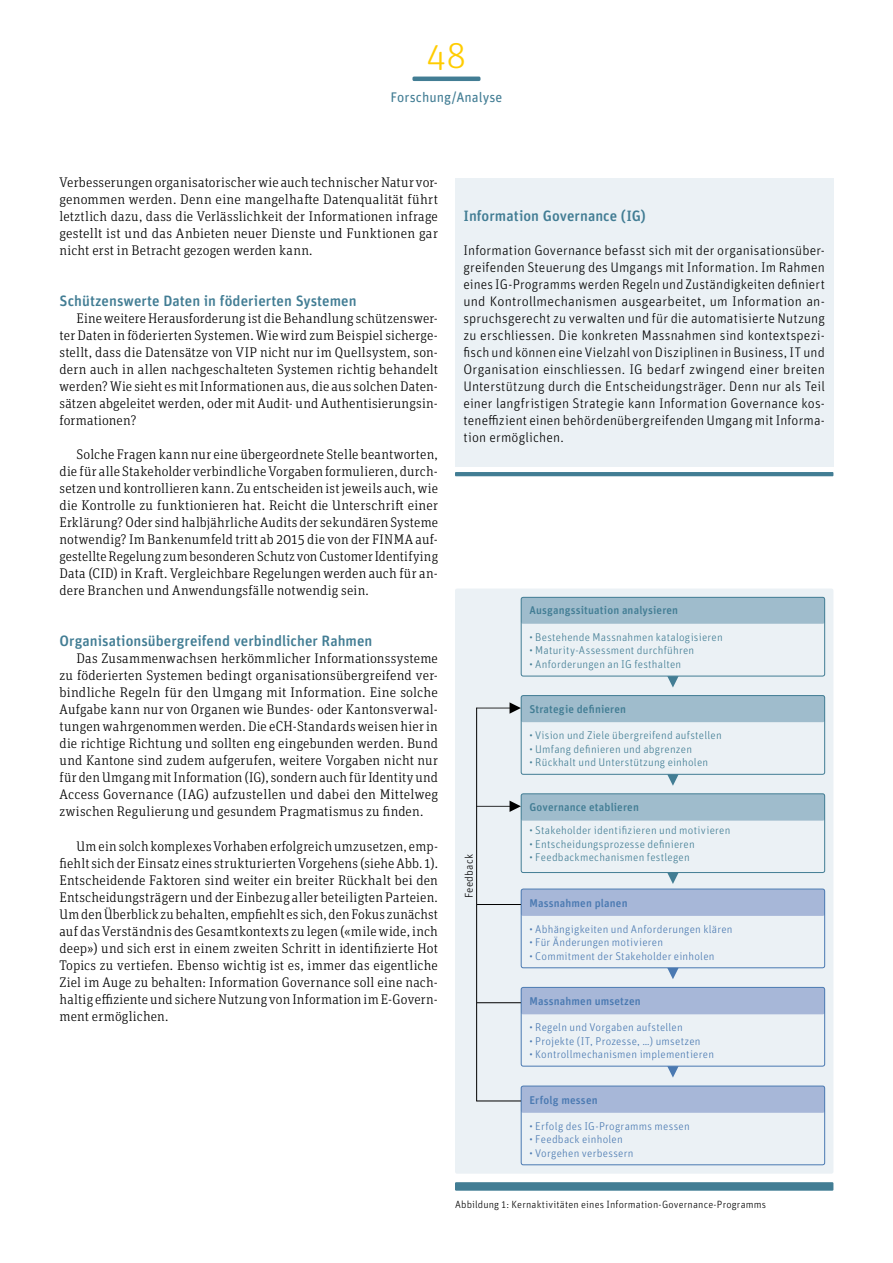
<style>
.page{position:relative;width:893px;height:1263px;background:#fff}
.page>*{position:absolute;margin:0;border:0;box-sizing:border-box;transform-origin:0 0}
.t1{font:300 36px "Unit Rounded Pro";color:#fc0}
.t2{font:500 15px "Unit Rounded Pro";color:#427d94}
.t3{font:300 13.95px/17px "Unit Slab Pro";letter-spacing:.015em;color:#000;text-align:justify}
.t4{font:300 13.95px/17px "Unit Rounded Pro";letter-spacing:.01em;color:#000;text-align:justify}
.t5{font:13.95px "Unit Rounded Pro";color:#427d94}
.t6{font:300 11.25px "Unit Rounded Pro";letter-spacing:.02em;color:#427d94}
.t7{font:300 11.25px "Unit Rounded Pro";letter-spacing:.02em;color:#4a79b1}
.t8{font:500 11.25px "Unit Rounded Pro";letter-spacing:.015em;color:#427d94}
.t9{font:500 11.25px "Unit Rounded Pro";letter-spacing:.015em;color:#4a79b1}
.t10{font:300 11.25px "Unit Rounded Pro";letter-spacing:.025em;color:#000}
.t11{font:300 10.5px "Unit Rounded Pro";letter-spacing:.015em;color:#000}
</style>
<div class="page">
<hr style="left:412px;top:77px;width:68px;height:4px;background:#427d94;border-radius:2px">
<div style="left:455px;top:588px;width:378px;height:586px;background:#ebf1f5;border-radius:2px"></div>
<div style="left:521px;top:597px;width:304px;height:27px;background:#9fbccc;border-radius:2px"></div>
<div style="left:521px;top:695px;width:304px;height:27px;background:#9fbccc;border-radius:2px"></div>
<div style="left:521px;top:794px;width:304px;height:27px;background:#9fbccc;border-radius:2px"></div>
<div style="left:521px;top:889px;width:304px;height:27px;background:#a7b7d8;border-radius:2px"></div>
<div style="left:521px;top:988px;width:304px;height:26px;background:#a7b7d8;border-radius:2px"></div>
<div style="left:521px;top:1086px;width:304px;height:27px;background:#a7b7d8;border-radius:2px"></div>
<svg style="left:667px;top:676px;width:12px;height:11px"></svg>
<div style="left:521px;top:597px;width:304px;height:79px;border:1px solid #427d94;border-radius:2px"></div>
<svg style="left:667px;top:774px;width:12px;height:12px"></svg>
<div style="left:521px;top:695px;width:304px;height:79px;border:1px solid #427d94;border-radius:2px"></div>
<svg style="left:667px;top:873px;width:12px;height:11px"></svg>
<div style="left:521px;top:793px;width:304px;height:80px;border:1px solid #427d94;border-radius:2px"></div>
<svg style="left:667px;top:968px;width:12px;height:11px"></svg>
<div style="left:521px;top:889px;width:304px;height:79px;border:1px solid #4a79b1;border-radius:2px"></div>
<svg style="left:667px;top:1066px;width:12px;height:11px"></svg>
<div style="left:521px;top:987px;width:304px;height:79px;border:1px solid #4a79b1;border-radius:2px"></div>
<div style="left:521px;top:1086px;width:304px;height:79px;border:1px solid #4a79b1;border-radius:2px"></div>
<svg style="left:477px;top:702px;width:44px;height:12px"></svg>
<svg style="left:477px;top:801px;width:44px;height:11px"></svg>
<hr style="left:476px;top:708px;width:1px;height:393px;background:#000">
<hr style="left:477px;top:1002px;width:44px;height:1px;background:#000">
<hr style="left:477px;top:904px;width:44px;height:1px;background:#000">
<hr style="left:477px;top:1100px;width:44px;height:1px;background:#000">
<div style="left:455px;top:1182px;width:378px;height:9px;background:#427d94"></div>
<div style="left:455px;top:178px;width:378px;height:289px;background:#ebf1f5"></div>
<hr style="left:455px;top:472px;width:378px;height:4px;background:#427d94">
<h1 class="t1" style="left:427px;top:33px;width:41px">48</h1>
<p class="t5" style="left:390px;top:88px;width:114px">Forschung/Analyse</p>
<p class="t3" style="left:60px;top:173px;width:380px">Verbesserungen organisatorischer wie auch technischer Natur vor&shy;genommen werden. Denn eine mangelhafte Datenqualität führt letztlich dazu, dass die Verlässlichkeit der Informationen infrage gestellt ist und das Anbieten neuer Dienste und Funktionen gar nicht erst in Betracht gezogen werden kann.</p>
<p class="t2" style="left:60px;top:290px;width:299px">Schützenswerte Daten in föderierten Systemen</p>
<p class="t3" style="left:60px;top:309px;width:380px;text-indent:17px">Eine weitere Herausforderung ist die Behandlung schützenswer&shy;ter Daten in föderierten Systemen. Wie wird zum Beispiel sicherge&shy;stellt, dass die Datensätze von VIP nicht nur im Quellsystem, son&shy;dern auch in allen nachgeschalteten Systemen richtig behandelt werden? Wie sieht es mit Informationen aus, die aus solchen Daten&shy;sätzen abgeleitet werden, oder mit Audit- und Authentisierungsin&shy;formationen?</p>
<p class="t3" style="left:60px;top:445px;width:380px;text-indent:17px">Solche Fragen kann nur eine übergeordnete Stelle beantworten, die für alle Stakeholder verbindliche Vorgaben formulieren, durch&shy;setzen und kontrollieren kann. Zu entscheiden ist jeweils auch, wie die Kontrolle zu funktionieren hat. Reicht die Unterschrift einer Erklärung? Oder sind halbjährliche Audits der sekundären Systeme notwendig? Im Bankenumfeld tritt ab 2015 die von der FINMA auf&shy;gestellte Regelung zum besonderen Schutz von Customer Identifying Data (CID) in Kraft. Vergleichbare Regelungen werden auch für an&shy;dere Branchen und Anwendungsfälle notwendig sein.</p>
<p class="t2" style="left:60px;top:631px;width:314px">Organisationsübergreifend verbindlicher Rahmen</p>
<p class="t3" style="left:60px;top:650px;width:380px;text-indent:17px">Das Zusammenwachsen herkömmlicher Informationssysteme zu föderierten Systemen bedingt organisationsübergreifend ver&shy;bindliche Regeln für den Umgang mit Information. Eine solche Aufgabe kann nur von Organen wie Bundes- oder Kantonsverwal&shy;tungen wahrgenommen werden. Die eCH-Standards weisen hier in die richtige Richtung und sollten eng eingebunden werden. Bund und Kantone sind zudem aufgerufen, weitere Vorgaben nicht nur für den Umgang mit Information (IG), sondern auch für Identity und Access Governance (IAG) aufzustellen und dabei den Mittelweg zwischen Regulierung und gesundem Pragmatismus zu finden.</p>
<p class="t3" style="left:60px;top:837px;width:380px;text-indent:17px">Um ein solch komplexes Vorhaben erfolgreich umzusetzen, emp&shy;fiehlt sich der Einsatz eines strukturierten Vorgehens (siehe Abb. 1).<br>Entscheidende Faktoren sind weiter ein breiter Rückhalt bei den Entscheidungsträgern und der Einbezug aller beteiligten Parteien.<br>Um den Überblick zu behalten, empfiehlt es sich, den Fokus zunächst auf das Verständnis des Gesamtkontexts zu legen («mile wide, inch deep») und sich erst in einem zweiten Schritt in identifizierte Hot Topics zu vertiefen. Ebenso wichtig ist es, immer das eigentliche Ziel im Auge zu behalten: Information Governance soll eine nach&shy;haltig effiziente und sichere Nutzung von Information im E-Govern&shy;ment ermöglichen.</p>
<p class="t2" style="left:463px;top:205px;width:184px">Information Governance (IG)</p>
<p class="t4" style="left:463px;top:242px;width:363px">Information Governance befasst sich mit der organisationsüber&shy;greifenden Steuerung des Umgangs mit Information. Im Rahmen eines IG-Programms werden Regeln und Zuständigkeiten definiert und Kontrollmechanismen ausgearbeitet, um Information an&shy;spruchsgerecht zu verwalten und für die automatisierte Nutzung zu erschliessen. Die konkreten Massnahmen sind kontextspezi&shy;fisch und können eine Vielzahl von Disziplinen in Business, IT und Organisation einschliessen. IG bedarf zwingend einer breiten Unterstützung durch die Entscheidungsträger. Denn nur als Teil einer langfristigen Strategie kann Information Governance kos&shy;teneffizient einen behördenübergreifenden Umgang mit Informa&shy;tion ermöglichen.</p>
<p class="t10" style="left:462px;top:898px;width:46px;rotate:-90deg">Feedback</p>
<p class="t8" style="left:529px;top:603px;width:150px">Ausgangssituation analysieren</p>
<p class="t6" style="left:529px;top:629px;width:195px">• Bestehende Massnahmen katalogisieren</p>
<p class="t6" style="left:529px;top:643px;width:166px">• Maturity-Assessment durchführen</p>
<p class="t6" style="left:529px;top:657px;width:153px">• Anforderungen an IG festhalten</p>
<p class="t8" style="left:529px;top:701px;width:98px">Strategie definieren</p>
<p class="t6" style="left:529px;top:728px;width:194px">• Vision und Ziele übergreifend aufstellen</p>
<p class="t6" style="left:529px;top:741px;width:164px">• Umfang definieren und abgrenzen</p>
<p class="t6" style="left:529px;top:755px;width:180px">• Rückhalt und Unterstützung einholen</p>
<p class="t8" style="left:529px;top:799px;width:111px">Governance etablieren</p>
<p class="t6" style="left:529px;top:823px;width:202px">• Stakeholder identifizieren und motivieren</p>
<p class="t6" style="left:529px;top:837px;width:167px">• Entscheidungsprozesse definieren</p>
<p class="t6" style="left:529px;top:850px;width:162px">• Feedbackmechanismen festlegen</p>
<p class="t9" style="left:529px;top:895px;width:100px">Massnahmen planen</p>
<p class="t7" style="left:529px;top:921px;width:205px">• Abhängigkeiten und Anforderungen klären</p>
<p class="t7" style="left:529px;top:935px;width:135px">• Für Änderungen motivieren</p>
<p class="t7" style="left:529px;top:949px;width:187px">• Commitment der Stakeholder einholen</p>
<p class="t9" style="left:529px;top:993px;width:113px">Massnahmen umsetzen</p>
<p class="t7" style="left:529px;top:1020px;width:155px">• Regeln und Vorgaben aufstellen</p>
<p class="t7" style="left:529px;top:1034px;width:173px">• Projekte (IT, Prozesse, …) umsetzen</p>
<p class="t7" style="left:529px;top:1047px;width:186px">• Kontrollmechanismen implementieren</p>
<p class="t9" style="left:529px;top:1092px;width:70px">Erfolg messen</p>
<p class="t7" style="left:529px;top:1118px;width:162px">• Erfolg des IG-Programms messen</p>
<p class="t7" style="left:529px;top:1132px;width:95px">• Feedback einholen</p>
<p class="t7" style="left:529px;top:1146px;width:106px">• Vorgehen verbessern</p>
<p class="t11" style="left:455px;top:1197px;width:313px">Abbildung 1: Kernaktivitäten eines Information-Governance-Programms</p>
</div>
